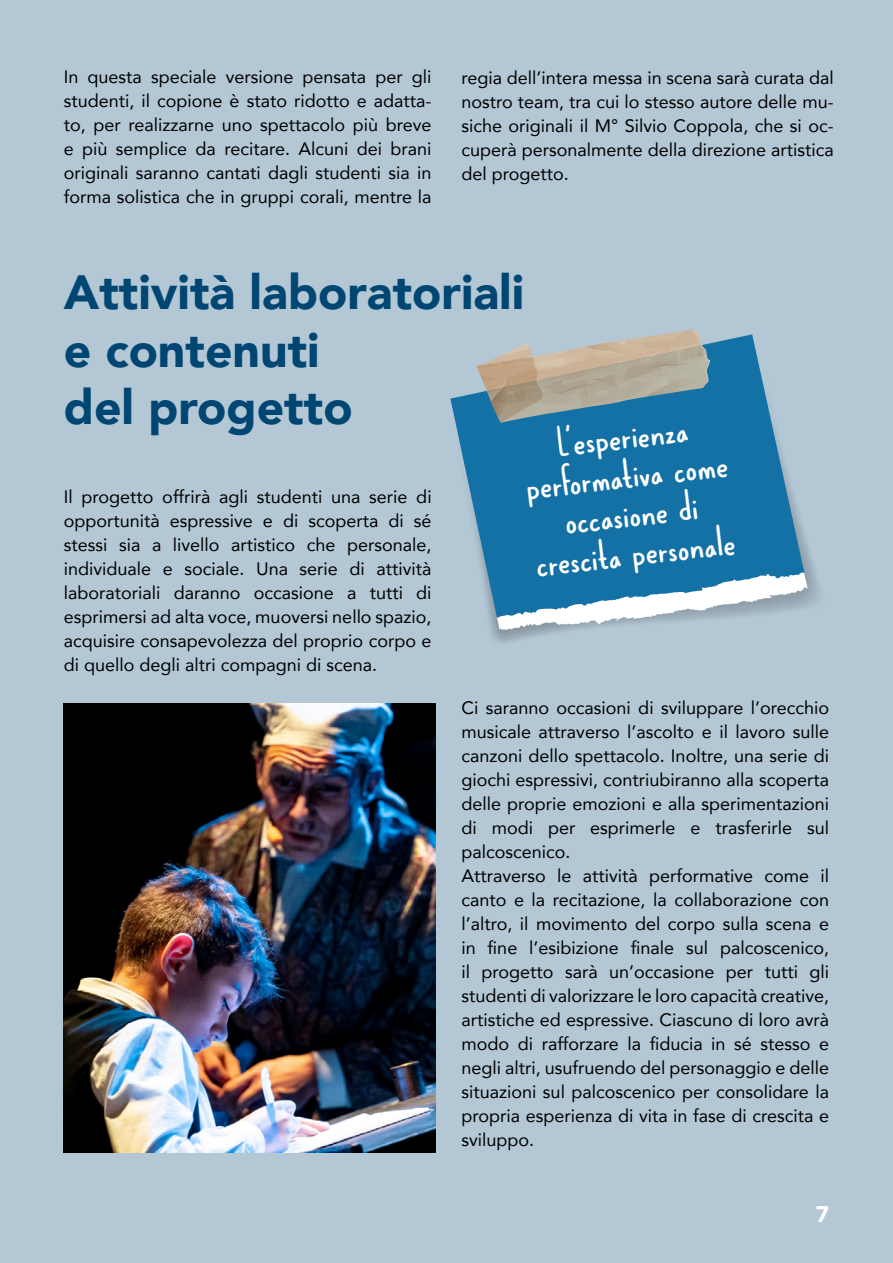
<style>
.page{position:relative;width:893px;height:1263px;background:#fff}
.page>*{position:absolute;margin:0;border:0;box-sizing:border-box;transform-origin:0 0}
.t1{font:900 48px/57.6px "Avenir";color:#004673}
.t2{font:45px/39px "DOLPHINESDEMO Regular";color:#fff;text-align:center}
.t3{font:900 22.5px "Avenir";color:#fff}
.t4{font:18px/24px "Avenir";color:#000;text-align:justify}
</style>
<div class="page">
<div style="left:0;top:0;width:892px;height:1263px;background:#b3c7d5"></div>
<svg style="left:490px;top:542px;width:329px;height:101px"></svg>
<svg style="left:450px;top:334px;width:356px;height:292px;fill:#1471a6"></svg>
<svg style="left:497px;top:572px;width:311px;height:59px"></svg>
<svg style="left:476px;top:330px;width:236px;height:93px"></svg>
<img style="left:64px;top:704px;width:372px;height:448px">
<p class="t4" style="left:64px;top:64px;width:369px">In questa speciale versione pensata per gli studenti, il copione è stato ridotto e adatta&shy;to, per realizzarne uno spettacolo più breve e più semplice da recitare. Alcuni dei brani originali saranno cantati dagli studenti sia in forma solistica che in gruppi corali, mentre la</p>
<p class="t4" style="left:461px;top:65px;width:374px">regia dell’intera messa in scena sarà curata dal nostro team, tra cui lo stesso autore delle mu&shy;siche originali il M° Silvio Coppola, che si oc&shy;cuperà personalmente della direzione artistica del progetto.</p>
<h1 class="t1" style="left:64px;top:262px;width:462px">Attività laboratoriali e contenuti<br>del progetto</h1>
<h2 class="t2" style="left:520px;top:428px;width:204px;rotate:-6deg">L’esperienza performativa come occasione di crescita personale</h2>
<p class="t4" style="left:64px;top:484px;width:369px">Il progetto offrirà agli studenti una serie di opportunità espressive e di scoperta di sé stessi sia a livello artistico che personale, individuale e sociale. Una serie di attività laboratoriali daranno occasione a tutti di esprimersi ad alta voce, muoversi nello spazio, acquisire consapevolezza del proprio corpo e di quello degli altri compagni di scena.</p>
<p class="t4" style="left:461px;top:695px;width:369px;text-align:left">Ci saranno occasioni di sviluppare l’orecchio musicale attraverso l’ascolto e il lavoro sulle canzoni dello spettacolo. Inoltre, una serie di giochi espressivi, contriubiranno alla scoperta delle proprie emozioni e alla sperimentazioni di modi per esprimerle e trasferirle sul palcoscenico.<br>Attraverso le attività performative come il canto e la recitazione, la collaborazione con l’altro, il movimento del corpo sulla scena e in fine l’esibizione finale sul palcoscenico, il progetto sarà un’occasione per tutti gli studenti di valorizzare le loro capacità creative, artistiche ed espressive. Ciascuno di loro avrà modo di rafforzare la fiducia in sé stesso e negli altri, usufruendo del personaggio e delle situazioni sul palcoscenico per consolidare la propria esperienza di vita in fase di crescita e sviluppo.</p>
<p class="t3" style="left:816px;top:1194px;width:15px">7</p>
</div>
